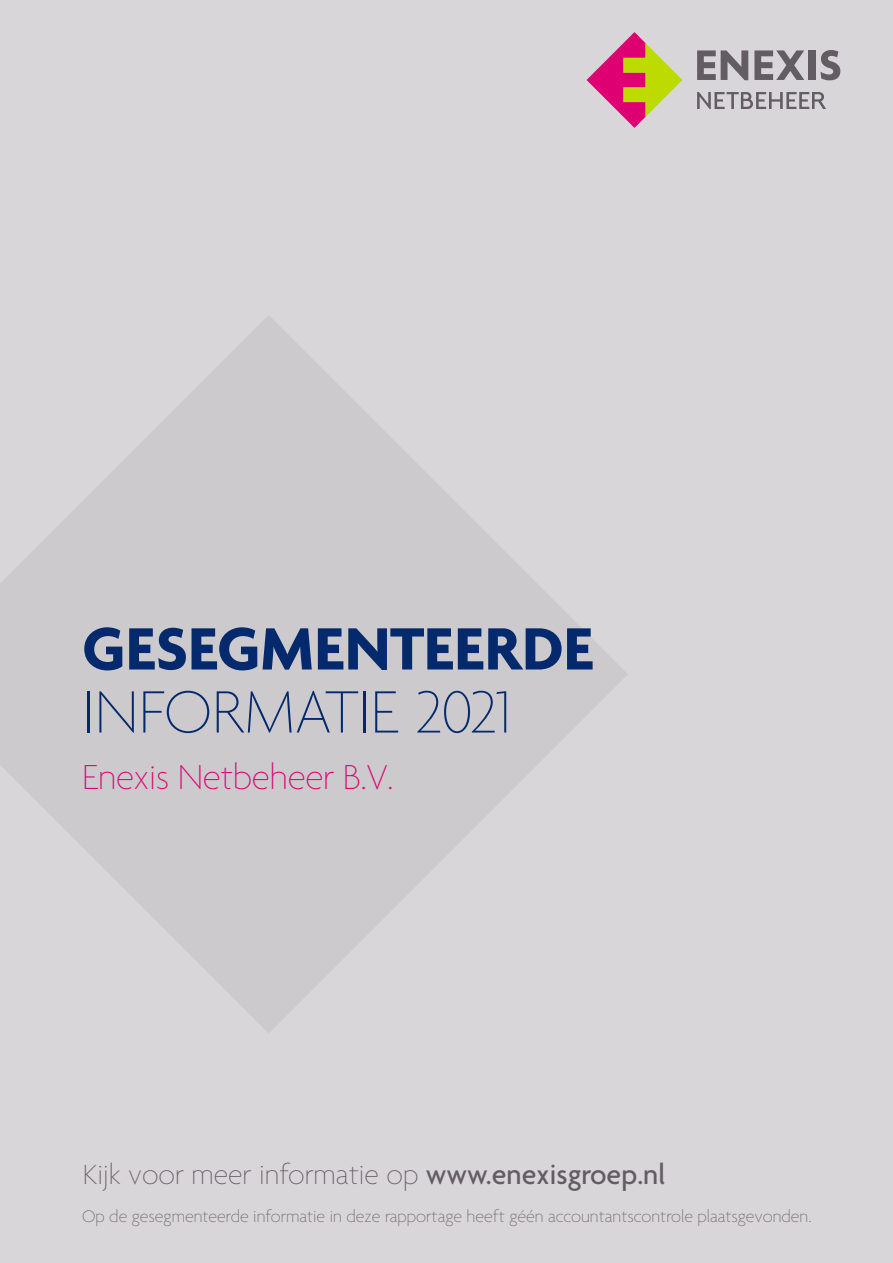
<style>
.page{position:relative;width:893px;height:1263px;background:#d8d6d8}
.page>*{position:absolute;margin:0;border:0;box-sizing:border-box;transform-origin:0 0}
.t1{font:700 64.5px "Agenda";letter-spacing:.01em;color:#04296c}
.t2{font:100 64.5px "Agenda";letter-spacing:-.01em;color:#04296c}
.t3{font:100 37.5px "Agenda";letter-spacing:-.01em;color:#de0073}
.t4{font:100 30px "Agenda";color:#635d63}
.t5{font:100 18px "Agenda";color:#635d63}
.s1{font-weight:500}
</style>
<div class="page">
<svg style="left:0;top:316px;width:627px;height:717px;fill:#cccacc"></svg>
<svg style="left:754px;top:50px;width:50px;height:30px"></svg>
<div style="left:808px;top:50px;width:8px;height:30px;background:#635d63"></div>
<svg style="left:820px;top:50px;width:20px;height:30px"></svg>
<svg style="left:697px;top:50px;width:51px;height:30px"></svg>
<svg style="left:697px;top:92px;width:129px;height:17px"></svg>
<svg style="left:587px;top:32px;width:95px;height:96px"></svg>
<h1 class="t1" style="left:82px;top:614px;width:512px">GESEGMENTEERDE</h1>
<h1 class="t2" style="left:82px;top:677px;width:430px">INFORMATIE 2021</h1>
<h2 class="t3" style="left:82px;top:757px;width:313px">Enexis Netbeheer B.V.</h2>
<h3 class="t4" style="left:83px;top:1158px;width:584px">Kijk voor meer informatie op <span class="s1">www.enexisgroep.nl</span></h3>
<p class="t5" style="left:82px;top:1206px;width:731px">Op de gesegmenteerde informatie in deze rapportage heeft géén accountantscontrole plaatsgevonden.</p>
</div>
